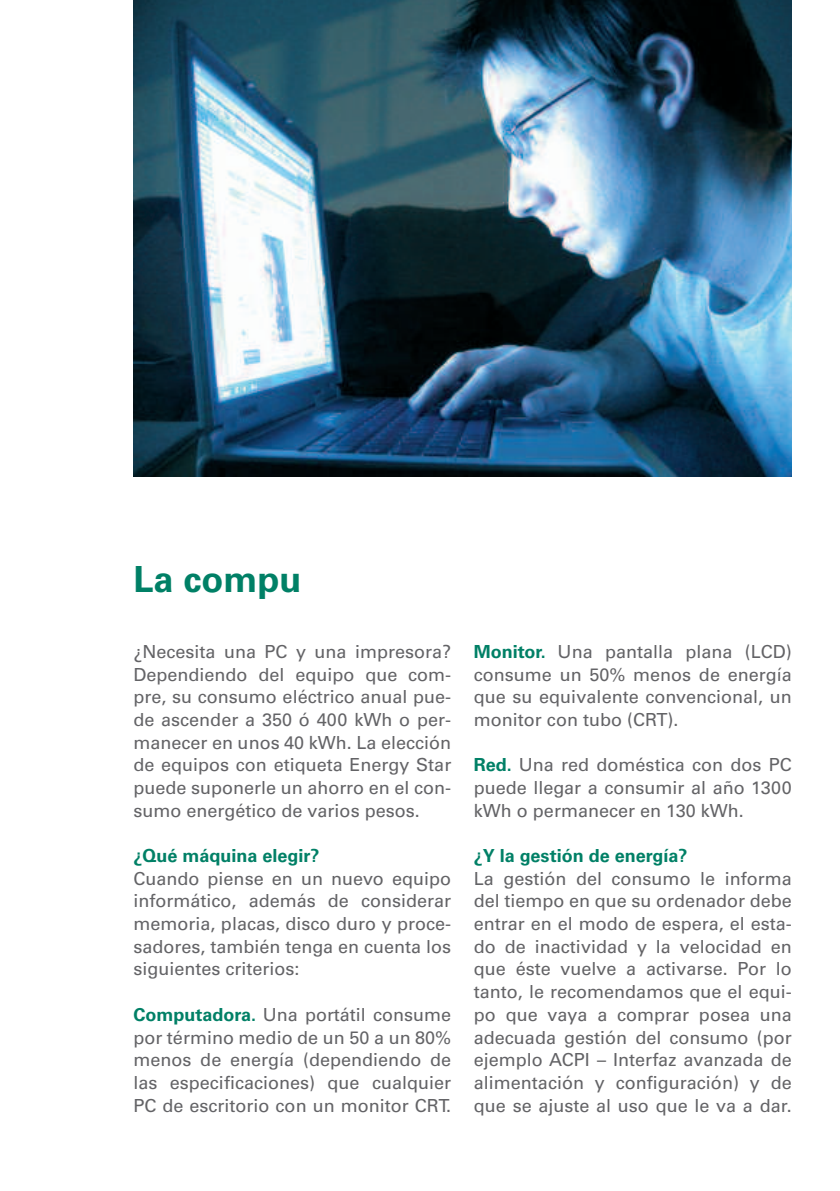
<style>
.page{position:relative;width:840px;height:1191px;background:#fff}
.page>*{position:absolute;margin:0;border:0;box-sizing:border-box;transform-origin:0 0}
.t1{font:700 36px "Univers";color:#008066}
.t2{font:18px/22.6px "Univers";color:#636366;text-align:justify}
.t3{font:700 18px "Univers";color:#008066}
.s1{font-weight:700;color:#008066}
</style>
<div class="page">
<img style="left:133px;top:0;width:658px;height:476px">
<h1 class="t1" style="left:133px;top:565px;width:170px">La compu</h1>
<p class="t2" style="left:133px;top:642px;width:319px">¿Necesita una PC y una impresora?<br>Dependiendo del equipo que com&shy;pre, su consumo eléctrico anual pue&shy;de ascender a 350 ó 400 kWh o per&shy;manecer en unos 40 kWh. La elección de equipos con etiqueta Energy Star puede suponerle un ahorro en el con&shy;sumo energético de varios pesos.</p>
<p class="t3" style="left:133px;top:849px;width:188px">¿Qué máquina elegir?</p>
<p class="t2" style="left:133px;top:868px;width:319px">Cuando piense en un nuevo equipo informático, además de considerar memoria, placas, disco duro y proce&shy;sadores, también tenga en cuenta los siguientes criterios:</p>
<p class="t2" style="left:133px;top:1004px;width:319px"><span class="s1">Computadora.</span> Una portátil consume por término medio de un 50 a un 80% menos de energía (dependiendo de las especificaciones) que cualquier PC de escritorio con un monitor CRT.</p>
<p class="t2" style="left:473px;top:642px;width:319px"><span class="s1">Monitor.</span> Una pantalla plana (LCD) consume un 50% menos de energía que su equivalente convencional, un monitor con tubo (CRT).</p>
<p class="t2" style="left:473px;top:755px;width:319px"><span class="s1">Red.</span> Una red doméstica con dos PC puede llegar a consumir al año 1300 kWh o permanecer en 130 kWh.</p>
<p class="t3" style="left:473px;top:849px;width:215px">¿Y la gestión de energía?</p>
<p class="t2" style="left:473px;top:868px;width:319px">La gestión del consumo le informa del tiempo en que su ordenador debe entrar en el modo de espera, el esta&shy;do de inactividad y la velocidad en que éste vuelve a activarse. Por lo tanto, le recomendamos que el equi&shy;po que vaya a comprar posea una adecuada gestión del consumo (por ejemplo ACPI – Interfaz avanzada de alimentación y configuración) y de que se ajuste al uso que le va a dar.</p>
</div>
